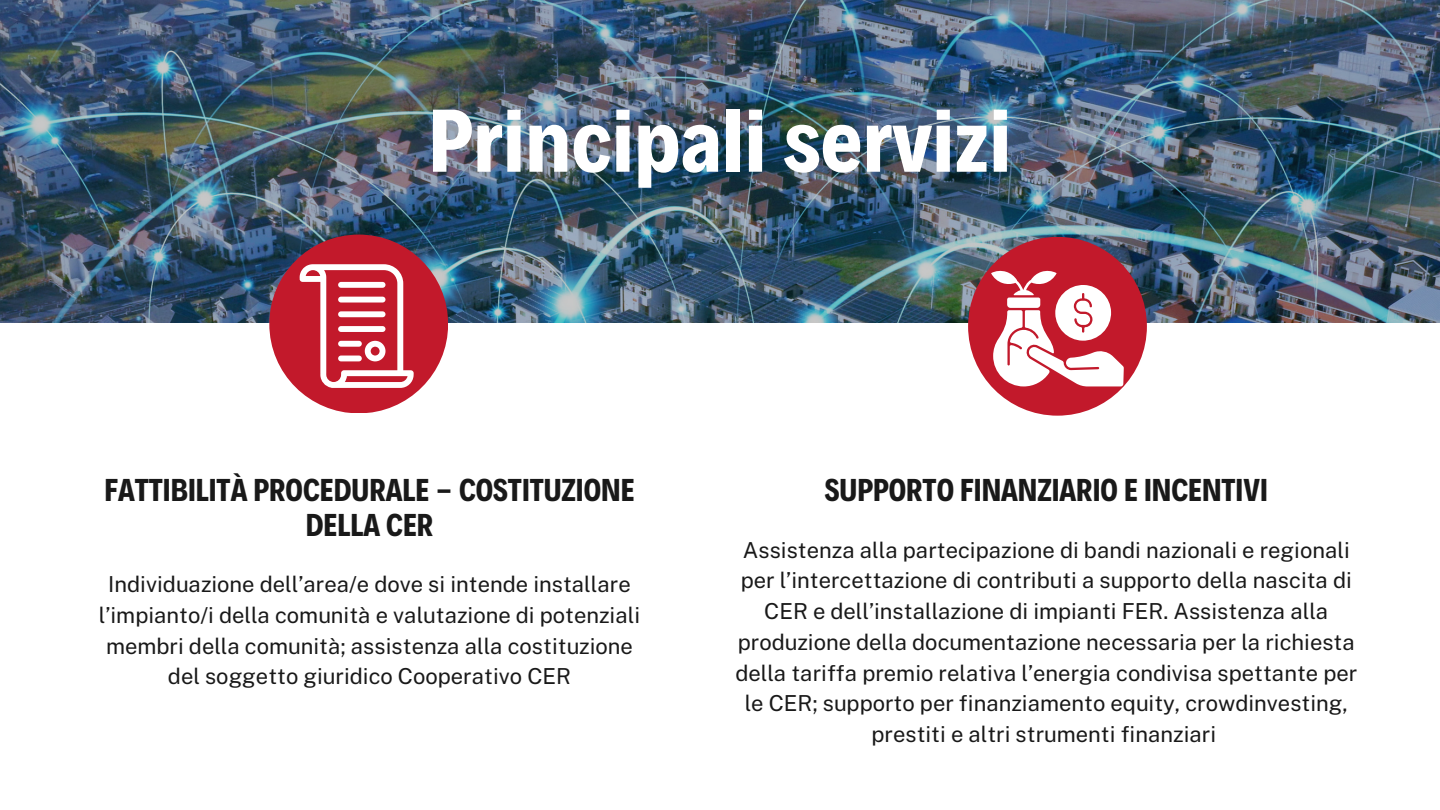
<style>
.page{position:relative;width:1440px;height:810px;background:#fff}
.page>*{position:absolute;margin:0;border:0;box-sizing:border-box;transform-origin:0 0}
.t1{font:700 90px "Decalotype";color:#fff}
.t2{font:700 32px/34.5px "Decalotype";color:#191919;text-align:center}
.t3{font:22px/30.8px "Public Sans";color:#191919;text-align:center}
</style>
<div class="page">
<img style="left:0;top:0;width:1440px;height:323px">
<div style="left:269px;top:235px;width:179px;height:178px;background:#c2192b;border-radius:50%"></div>
<div style="left:968px;top:237px;width:179px;height:179px;background:#c2192b;border-radius:50%"></div>
<svg style="left:300px;top:264px;width:114px;height:124px"></svg>
<svg style="left:991px;top:270px;width:133px;height:116px"></svg>
<p class="t1" style="left:429px;top:81px;width:584px">Principali servizi</p>
<p class="t2" style="left:104px;top:471px;width:532px">FATTIBILITÀ PROCEDURALE - COSTITUZIONE<br>DELLA CER</p>
<p class="t3" style="left:99px;top:569px;width:543px">Individuazione dell’area/e dove si intende installare l’impianto/i della comunità e valutazione di potenziali membri della comunità; assistenza alla costituzione del soggetto giuridico Cooperativo CER</p>
<p class="t2" style="left:825px;top:471px;width:445px">SUPPORTO FINANZIARIO E INCENTIVI</p>
<p class="t3" style="left:735px;top:534px;width:623px">Assistenza alla partecipazione di bandi nazionali e regionali per l’intercettazione di contributi a supporto della nascita di CER e dell’installazione di impianti FER. Assistenza alla produzione della documentazione necessaria per la richiesta della tariffa premio relativa l’energia condivisa spettante per le CER; supporto per finanziamento equity, crowdinvesting, prestiti e altri strumenti finanziari</p>
</div>
